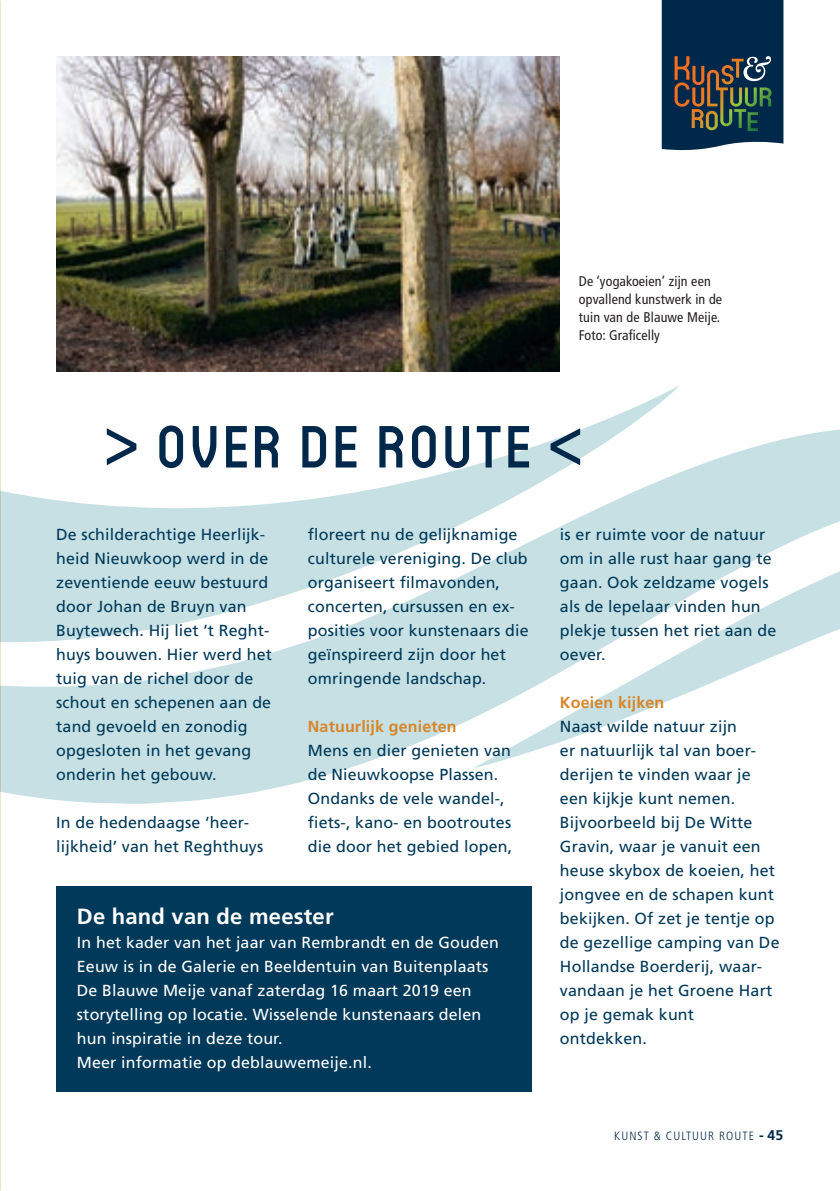
<style>
.page{position:relative;width:840px;height:1191px;background:#fff}
.page>*{position:absolute;margin:0;border:0;box-sizing:border-box;transform-origin:0 0}
.t1{font:500 74px "Circula";letter-spacing:.05em;color:#00284a}
.t2{font:700 22px "Frutiger LT";letter-spacing:.01em;color:#fff}
.t3{font:16px/24px "Frutiger LT";letter-spacing:.01em;color:#003959}
.t4{font:16px/24px "Frutiger LT";letter-spacing:.01em;color:#fff}
.t5{font:700 16px "Frutiger LT";letter-spacing:.01em;color:#d88529}
.t6{font:condensed 14px/18px "Frutiger LT";letter-spacing:.01em;color:#231f20}
.t7{font:300 condensed 12px "Frutiger LT";letter-spacing:.09em;color:#00284a}
.s1{font-weight:700;font-stretch:normal;font-size:14px}
</style>
<div class="page">
<svg style="left:0;top:429px;width:839px;height:375px;fill:#c6e0e3"></svg>
<svg style="left:472px;top:524px;width:367px;height:280px"></svg>
<svg style="left:0;top:383px;width:679px;height:259px"></svg>
<svg style="left:661px;top:0;width:122px;height:151px;background:#233f51"></svg>
<div style="left:57px;top:886px;width:475px;height:205px;background:#003959"></div>
<img style="left:57px;top:57px;width:502px;height:314px">
<p class="t6" style="left:578px;top:272px;width:145px">De ‘yogakoeien’ zijn een opvallend kunstwerk in de tuin van de Blauwe Meije.<br>Foto: Graficelly</p>
<h1 class="t1" style="left:105px;top:397px;width:477px">&gt; over de route &lt;</h1>
<p class="t3" style="left:56px;top:522px;width:217px">De schilderachtige Heerlijk&shy;heid Nieuwkoop werd in de zeventiende eeuw bestuurd door Johan de Bruyn van<br>Buytewech. Hij liet ’t Reght&shy;huys bouwen. Hier werd het tuig van de richel door de schout en schepenen aan de tand gevoeld en zonodig opgesloten in het gevang onderin het gebouw.</p>
<p class="t3" style="left:56px;top:810px;width:208px">In de hedendaagse ‘heer&shy;lijkheid’ van het Reghthuys</p>
<p class="t3" style="left:308px;top:522px;width:222px">floreert nu de gelijknamige culturele vereniging. De club organiseert filmavonden, concerten, cursussen en ex&shy;posities voor kunstenaars die geïnspireerd zijn door het omringende landschap.</p>
<p class="t5" style="left:308px;top:716px;width:150px">Natuurlijk genieten</p>
<p class="t3" style="left:308px;top:738px;width:206px">Mens en dier genieten van de Nieuwkoopse Plassen.<br>Ondanks de vele wandel-, fiets-, kano- en bootroutes die door het gebied lopen,</p>
<h2 class="t2" style="left:77px;top:903px;width:258px">De hand van de meester</h2>
<p class="t4" style="left:77px;top:930px;width:423px">In het kader van het jaar van Rembrandt en de Gouden Eeuw is in de Galerie en Beeldentuin van Buitenplaats De Blauwe Meije vanaf zaterdag 16 maart 2019 een storytelling op locatie. Wisselende kunstenaars delen hun inspiratie in deze tour.<br>Meer informatie op deblauwemeije.nl.</p>
<p class="t3" style="left:559px;top:522px;width:218px">is er ruimte voor de natuur om in alle rust haar gang te gaan. Ook zeldzame vogels als de lepelaar vinden hun plekje tussen het riet aan de oever.</p>
<p class="t5" style="left:559px;top:692px;width:106px">Koeien kijken</p>
<p class="t3" style="left:559px;top:714px;width:221px">Naast wilde natuur zijn<br>er natuurlijk tal van boer&shy;derijen te vinden waar je een kijkje kunt nemen.<br>Bijvoorbeeld bij De Witte<br>Gravin, waar je vanuit een heuse skybox de koeien, het jongvee en de schapen kunt bekijken. Of zet je tentje op de gezellige camping van De<br>Hollandse Boerderij, waar&shy;vandaan je het Groene Hart op je gemak kunt ontdekken.</p>
<p class="t7" style="left:614px;top:1128px;width:170px">KUNST &amp; CULTUUR ROUTE <span class="s1">- 45</span></p>
</div>
